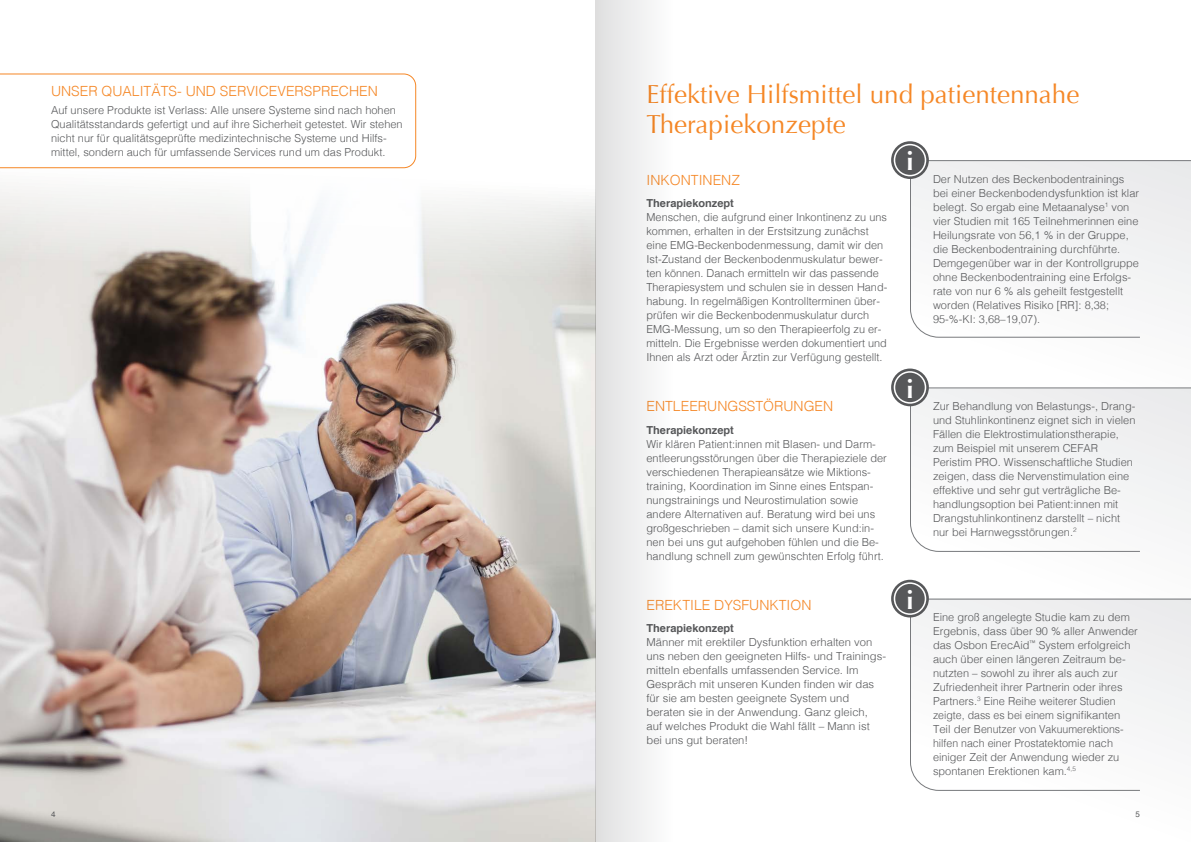
<style>
.page{position:relative;width:1191px;height:842px;background:#fff}
.page>*{position:absolute;margin:0;border:0;box-sizing:border-box;transform-origin:0 0}
.t1{font:26px/30px "Optima";color:#f58726}
.t2{font:700 25.5px "Optima";color:#fff}
.t3{font:300 14px "Helvetica";color:#f58726}
.t4{font:300 11px/14px "Helvetica";color:#57585a}
.t5{font:700 11px "Helvetica";color:#57585a}
.t6{font:8px "Helvetica";color:#57585a}
</style>
<div class="page">
<img style="left:0;top:189px;width:595px;height:653px">
<svg style="left:0;top:73px;width:417px;height:96px"></svg>
<svg style="left:910px;top:160px;width:281px;height:178px"></svg>
<svg style="left:892px;top:143px;width:35px;height:35px"></svg>
<div style="left:891px;top:141px;width:38px;height:38px;border:3px solid #57585a;border-radius:50%"></div>
<div style="left:898px;top:148px;width:24px;height:24px;background:#57585a;border-radius:50%"></div>
<div style="left:895px;top:145px;width:29px;height:30px;border:5px solid #57585a;border-radius:50%"></div>
<svg style="left:909px;top:598px;width:282px;height:193px"></svg>
<svg style="left:909px;top:387px;width:282px;height:165px"></svg>
<svg style="left:892px;top:581px;width:35px;height:35px"></svg>
<div style="left:891px;top:580px;width:38px;height:37px;border:3px solid #57585a;border-radius:50%"></div>
<div style="left:898px;top:586px;width:24px;height:25px;background:#57585a;border-radius:50%"></div>
<div style="left:895px;top:584px;width:29px;height:29px;border:5px solid #57585a;border-radius:50%"></div>
<svg style="left:892px;top:370px;width:35px;height:35px"></svg>
<div style="left:891px;top:369px;width:38px;height:37px;border:3px solid #57585a;border-radius:50%"></div>
<div style="left:898px;top:375px;width:24px;height:24px;background:#57585a;border-radius:50%"></div>
<div style="left:895px;top:373px;width:29px;height:29px;border:5px solid #57585a;border-radius:50%"></div>
<div style="left:595px;top:0;width:82px;height:842px;background:linear-gradient(to right,#dfdfdf,#fff)"></div>
<p class="t3" style="left:51px;top:79px;width:328px">UNSER QUALITÄTS- UND SERVICEVERSPRECHEN</p>
<p class="t4" style="left:51px;top:102px;width:353px">Auf unsere Produkte ist Verlass: Alle unsere Systeme sind nach hohen Qualitätsstandards gefertigt und auf ihre Sicherheit getestet. Wir stehen nicht nur für qualitätsgeprüfte medizintechnische Systeme und Hilfs&shy;mittel, sondern auch für umfassende Services rund um das Produkt.</p>
<h1 class="t1" style="left:646px;top:80px;width:434px">Effektive Hilfsmittel und patientennahe<br>Therapiekonzepte</h1>
<h2 class="t2" style="left:906px;top:147px;width:9px">i</h2>
<p class="t4" style="left:933px;top:171px;width:208px">Der Nutzen des Beckenbodentrainings bei einer Beckenbodendysfunktion ist klar belegt. So ergab eine Metaanalyse<sup>1</sup> von vier Studien mit 165 Teilnehmerinnen eine Heilungsrate von 56,1 % in der Gruppe, die Beckenbodentraining durchführte.<br>Demgegenüber war in der Kontrollgruppe ohne Beckenbodentraining eine Erfolgs&shy;rate von nur 6 % als geheilt festgestellt worden (Relatives Risiko [RR]: 8,38; 95-%-KI: 3,68–19,07).</p>
<p class="t3" style="left:646px;top:168px;width:95px">INKONTINENZ</p>
<p class="t5" style="left:646px;top:194px;width:89px">Therapiekonzept</p>
<p class="t4" style="left:646px;top:209px;width:242px">Menschen, die aufgrund einer Inkontinenz zu uns kommen, erhalten in der Erstsitzung zunächst eine EMG-Beckenbodenmessung, damit wir den Ist-Zustand der Beckenbodenmuskulatur bewer&shy;ten können. Danach ermitteln wir das passende Therapiesystem und schulen sie in dessen Hand&shy;habung. In regelmäßigen Kontrollterminen über&shy;prüfen wir die Beckenbodenmuskulatur durch EMG-Messung, um so den Therapieerfolg zu er&shy;mitteln. Die Ergebnisse werden dokumentiert und Ihnen als Arzt oder Ärztin zur Verfügung gestellt.</p>
<p class="t3" style="left:646px;top:394px;width:188px">ENTLEERUNGSSTÖRUNGEN</p>
<p class="t5" style="left:646px;top:421px;width:89px">Therapiekonzept</p>
<p class="t4" style="left:646px;top:436px;width:242px">Wir klären Patient:innen mit Blasen- und Darm&shy;entleerungsstörungen über die Therapieziele der verschiedenen Therapieansätze wie Miktions&shy;training, Koordination im Sinne eines Entspan&shy;nungstrainings und Neurostimulation sowie andere Alternativen auf. Beratung wird bei uns großgeschrieben – damit sich unsere Kund:in&shy;nen bei uns gut aufgehoben fühlen und die Be&shy;handlung schnell zum gewünschten Erfolg führt.</p>
<h2 class="t2" style="left:906px;top:374px;width:9px">i</h2>
<p class="t3" style="left:646px;top:593px;width:166px">EREKTILE DYSFUNKTION</p>
<h2 class="t2" style="left:906px;top:585px;width:9px">i</h2>
<p class="t5" style="left:646px;top:619px;width:89px">Therapiekonzept</p>
<p class="t4" style="left:646px;top:634px;width:241px">Männer mit erektiler Dysfunktion erhalten von uns neben den geeigneten Hilfs- und Trainings&shy;mitteln ebenfalls umfassenden Service. Im Gespräch mit unseren Kunden finden wir das für sie am besten geeignete System und beraten sie in der Anwendung. Ganz gleich, auf welches Produkt die Wahl fällt – Mann ist bei uns gut beraten!</p>
<p class="t4" style="left:933px;top:398px;width:204px">Zur Behandlung von Belastungs-, Drang&shy;und Stuhlinkontinenz eignet sich in vielen Fällen die Elektrostimulationstherapie, zum Beispiel mit unserem CEFAR Peristim PRO. Wissenschaftliche Studien zeigen, dass die Nervenstimulation eine effektive und sehr gut verträgliche Be&shy;handlungsoption bei Patient:innen mit Drangstuhlinkontinenz darstellt – nicht nur bei Harnwegsstörungen.<sup>2</sup></p>
<p class="t4" style="left:933px;top:609px;width:206px">Eine groß angelegte Studie kam zu dem Ergebnis, dass über 90 % aller Anwender das Osbon ErecAid<sup>™</sup> System erfolgreich auch über einen längeren Zeitraum be&shy;nutzten – sowohl zu ihrer als auch zur Zufriedenheit ihrer Partnerin oder ihres Partners.<sup>3</sup> Eine Reihe weiterer Studien zeigte, dass es bei einem signifikanten Teil der Benutzer von Vakuumerektions&shy;hilfen nach einer Prostatektomie nach einiger Zeit der Anwendung wieder zu spontanen Erektionen kam.<sup>4,5</sup></p>
<p class="t6" style="left:51px;top:808px;width:6px">4</p>
<p class="t6" style="left:1135px;top:808px;width:6px">5</p>
</div>
